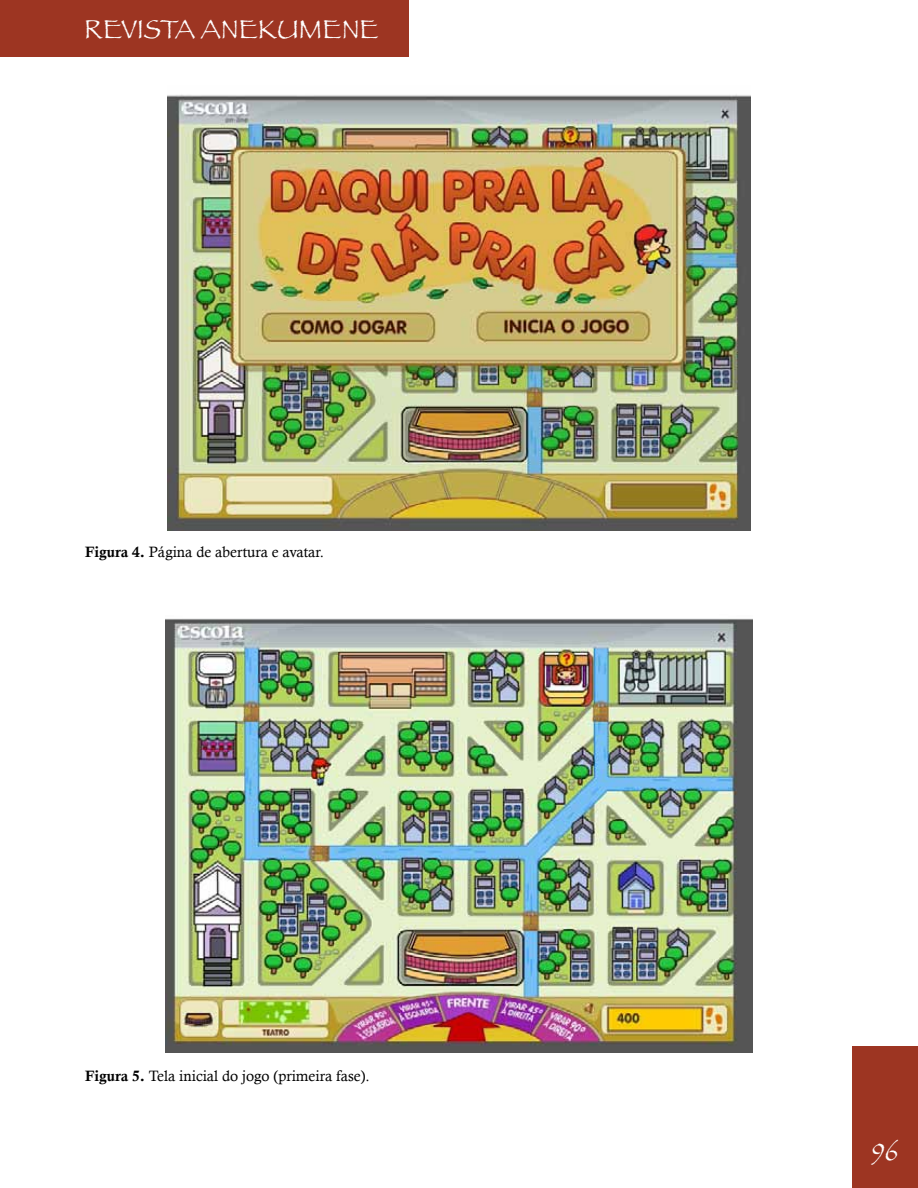
<style>
.page{position:relative;width:918px;height:1188px;background:#fff}
.page>*{position:absolute;margin:0;border:0;box-sizing:border-box;transform-origin:0 0}
.t1{font:27px "Papyrus";color:#fff}
.t2{font:25.5px "Papyrus";color:#fff}
.t3{font:15px "Calisto";color:#000}
.s1{font-family:"Calis MT Bol"}
</style>
<div class="page">
<div style="left:0;top:0;width:409px;height:56px;background:#9d3522"></div>
<div style="left:852px;top:1047px;width:66px;height:141px;background:#9d3522"></div>
<img style="left:168px;top:94px;width:582px;height:437px">
<img style="left:166px;top:618px;width:586px;height:435px">
<h1 class="t1" style="left:84px;top:12px;width:296px">REVISTA ANEKUMENE</h1>
<p class="t3" style="left:85px;top:543px;width:240px"><span class="s1">Figura 4.</span> Página de abertura e avatar.</p>
<p class="t3" style="left:85px;top:1067px;width:286px"><span class="s1">Figura 5.</span> Tela inicial do jogo (primeira fase).</p>
<h2 class="t2" style="left:872px;top:1136px;width:28px">96</h2>
</div>
